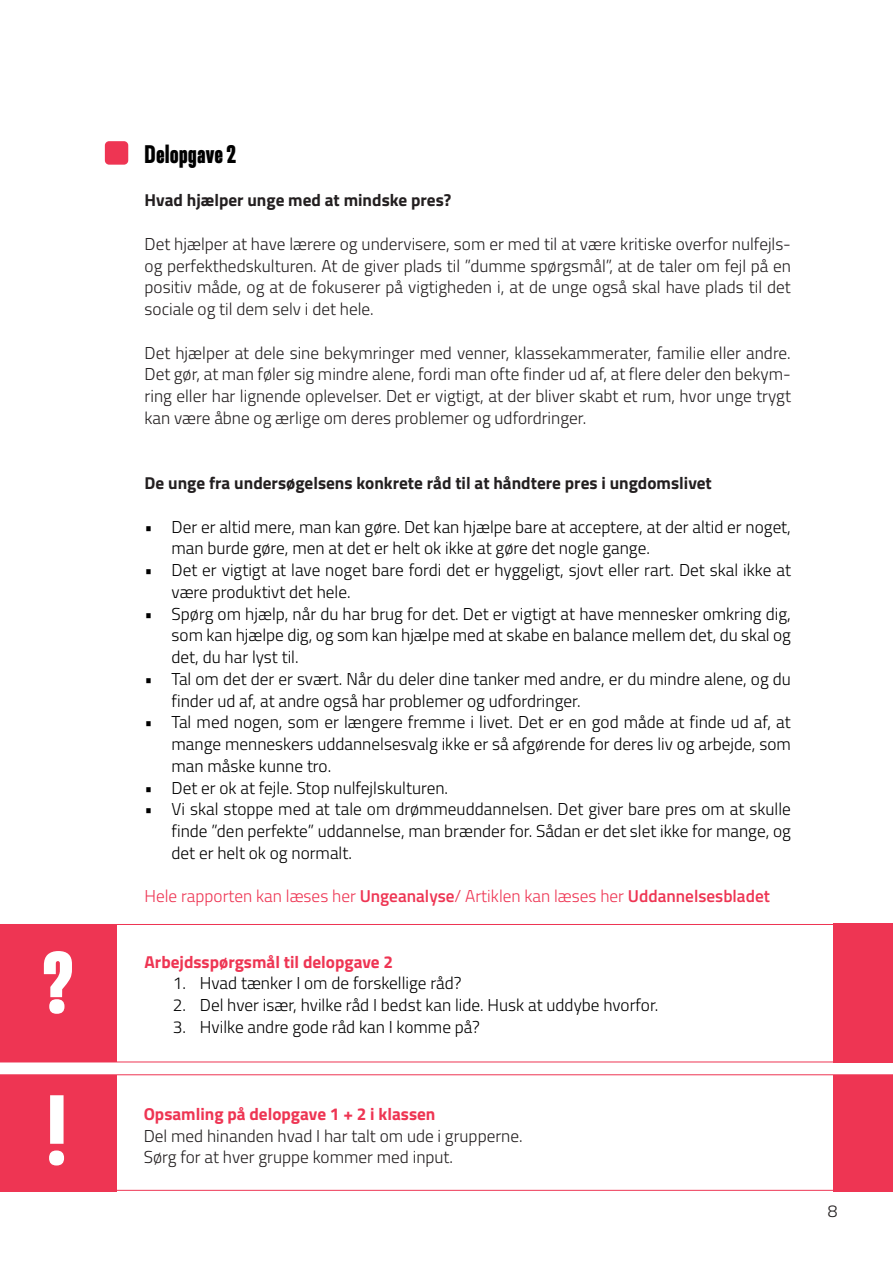
<style>
.page{position:relative;width:893px;height:1263px;background:#fff}
.page>*{position:absolute;margin:0;border:0;box-sizing:border-box;transform-origin:0 0}
.opgave{font:900 condensed 27px "Resolve";letter-spacing:.025em;color:#000}
.t1{font:300 17.25px/21.8px "Titillium";color:#000}
.tekst_11_5_14_5{font:300 17.25px/21.8px "Titillium";color:#231f20;text-align:justify}
.opgave-2{font:700 17.25px "Titillium";color:#231f20}
.tekst_11_5_14_5-2{font:300 17.25px "Titillium";color:#ee3553}
.tekst_11_5_14_5-3{font:700 17.25px "Titillium";color:#ee3553}
.s1{font-weight:600}
</style>
<div class="page">
<div style="left:105px;top:141px;width:23px;height:24px;background:#ee3553;border-radius:4px"></div>
<div style="left:0;top:924px;width:117px;height:137px;background:#ee3553"></div>
<div style="left:833px;top:923px;width:60px;height:140px;background:#ee3553"></div>
<hr style="left:0;top:924px;width:893px;height:1px;background:#ee3553">
<hr style="left:0;top:1061px;width:893px;height:1px;background:#ee3553">
<div style="left:0;top:1075px;width:117px;height:117px;background:#ee3553"></div>
<div style="left:833px;top:1075px;width:60px;height:117px;background:#ee3553"></div>
<hr style="left:0;top:1074px;width:893px;height:1px;background:#ee3553">
<hr style="left:0;top:1190px;width:893px;height:1px;background:#ee3553">
<svg style="left:44px;top:951px;width:28px;height:63px"></svg>
<svg style="left:49px;top:1095px;width:15px;height:70px"></svg>
<p class="opgave" style="left:145px;top:139px;width:93px">Delopgave 2</p>
<p class="opgave-2" style="left:145px;top:187px;width:308px">Hvad hjælper unge med at mindske pres?</p>
<p class="tekst_11_5_14_5" style="left:145px;top:232px;width:648px">Det hjælper at have lærere og undervisere, som er med til at være kritiske overfor nulfejls&shy;og perfekthedskulturen. At de giver plads til ”dumme spørgsmål”, at de taler om fejl på en positiv måde, og at de fokuserer på vigtigheden i, at de unge også skal have plads til det sociale og til dem selv i det hele.</p>
<p class="tekst_11_5_14_5" style="left:145px;top:341px;width:648px">Det hjælper at dele sine bekymringer med venner, klassekammerater, familie eller andre.<br>Det gør, at man føler sig mindre alene, fordi man ofte finder ud af, at flere deler den bekym&shy;ring eller har lignende oplevelser. Det er vigtigt, at der bliver skabt et rum, hvor unge trygt kan være åbne og ærlige om deres problemer og udfordringer.</p>
<p class="opgave-2" style="left:145px;top:470px;width:569px">De unge fra undersøgelsens konkrete råd til at håndtere pres i ungdomslivet</p>
<p class="t1" style="left:172px;top:515px;width:621px;text-indent:-27px">• Der er altid mere, man kan gøre. Det kan hjælpe bare at acceptere, at der altid er noget, man burde gøre, men at det er helt ok ikke at gøre det nogle gange.</p>
<p class="t1" style="left:172px;top:558px;width:621px;text-indent:-27px">• Det er vigtigt at lave noget bare fordi det er hyggeligt, sjovt eller rart. Det skal ikke at være produktivt det hele.</p>
<p class="t1" style="left:172px;top:602px;width:621px;text-align:justify;text-indent:-27px">• Spørg om hjælp, når du har brug for det. Det er vigtigt at have mennesker omkring dig, som kan hjælpe dig, og som kan hjælpe med at skabe en balance mellem det, du skal og det, du har lyst til.</p>
<p class="t1" style="left:172px;top:667px;width:621px;text-indent:-27px">• Tal om det der er svært. Når du deler dine tanker med andre, er du mindre alene, og du finder ud af, at andre også har problemer og udfordringer.</p>
<p class="t1" style="left:172px;top:711px;width:621px;text-align:justify;text-indent:-27px">• Tal med nogen, som er længere fremme i livet. Det er en god måde at finde ud af, at mange menneskers uddannelsesvalg ikke er så afgørende for deres liv og arbejde, som man måske kunne tro.</p>
<p class="t1" style="left:145px;top:776px;width:305px">• Det er ok at fejle. Stop nulfejlskulturen.</p>
<p class="t1" style="left:172px;top:798px;width:621px;text-align:justify;text-indent:-27px">• Vi skal stoppe med at tale om drømmeuddannelsen. Det giver bare pres om at skulle finde ”den perfekte” uddannelse, man brænder for. Sådan er det slet ikke for mange, og det er helt ok og normalt.</p>
<p class="tekst_11_5_14_5-2" style="left:145px;top:884px;width:627px">Hele rapporten kan læses her <span class="s1">Ungeanalyse</span>/ Artiklen kan læses her <span class="s1">Uddannelsesbladet</span></p>
<p class="tekst_11_5_14_5-3" style="left:145px;top:948px;width:250px">Arbejdsspørgsmål til delopgave 2</p>
<p class="t1" style="left:173px;top:972px;width:290px">1. Hvad tænker I om de forskellige råd?</p>
<p class="t1" style="left:173px;top:993px;width:487px">2. Del hver især, hvilke råd I bedst kan lide. Husk at uddybe hvorfor.</p>
<p class="t1" style="left:173px;top:1015px;width:309px">3. Hvilke andre gode råd kan I komme på?</p>
<p class="tekst_11_5_14_5-3" style="left:144px;top:1101px;width:293px">Opsamling på delopgave 1 + 2 i klassen</p>
<p class="tekst_11_5_14_5" style="left:144px;top:1124px;width:380px">Del med hinanden hvad I har talt om ude i grupperne.<br>Sørg for at hver gruppe kommer med input.</p>
<p class="tekst_11_5_14_5" style="left:828px;top:1199px;width:11px">8</p>
</div>
